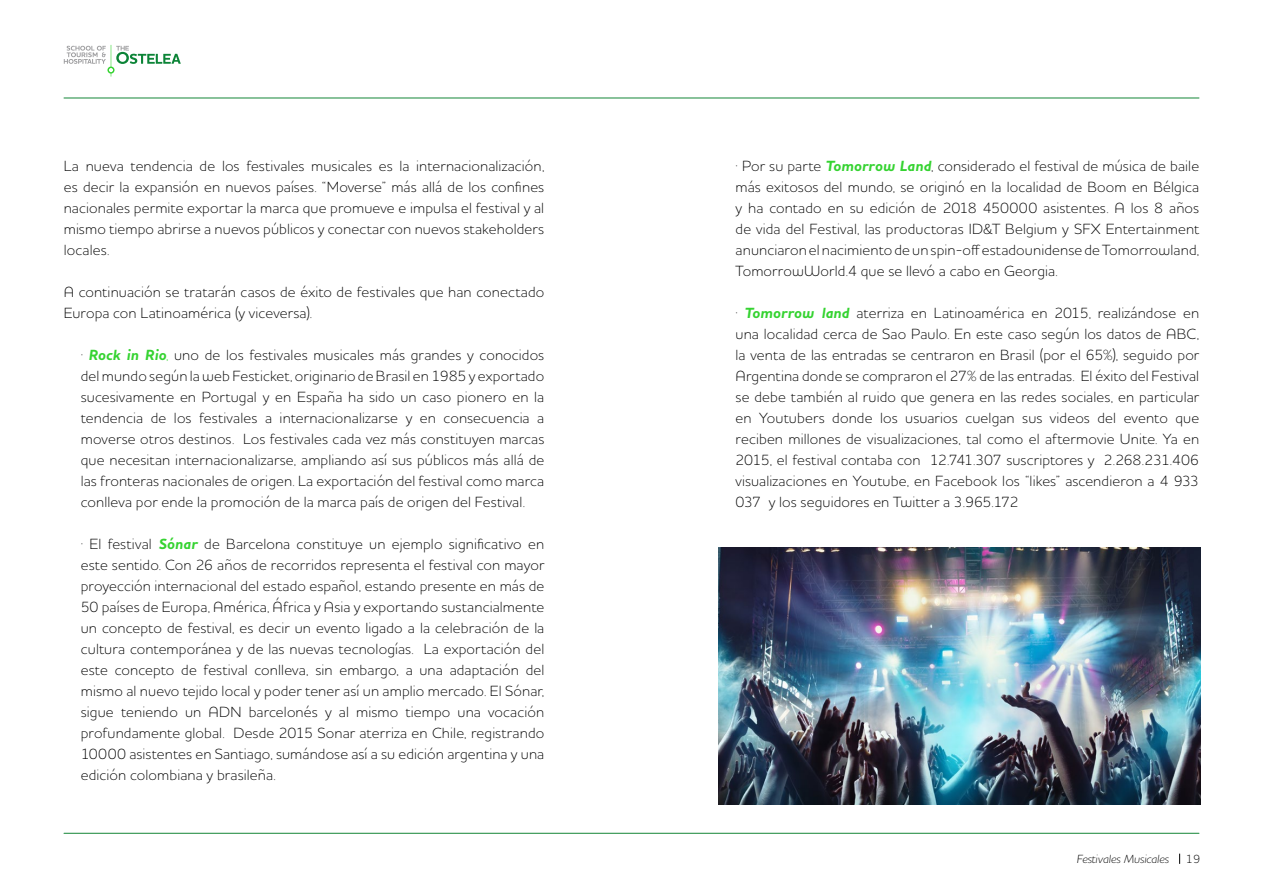
<style>
.page{position:relative;width:1263px;height:893px;background:#fff}
.page>*{position:absolute;margin:0;border:0;box-sizing:border-box;transform-origin:0 0}
.t1{font:300 15px/21px "Houschka Pro";letter-spacing:.01em;color:#000;text-align:justify}
.t2{font:italic 300 12px "Houschka Pro";color:#000}
.t3{font:300 12px "Houschka Pro";color:#000}
.s1{font-weight:700;font-style:italic;color:#35d331}
.s2{color:#35d331}
</style>
<div class="page">
<hr style="left:64px;top:98px;width:1135px;height:1px;background:#148637">
<svg style="left:64px;top:45px;width:117px;height:32px"></svg>
<hr style="left:64px;top:833px;width:1135px;height:1px;background:#148637">
<img style="left:718px;top:547px;width:482px;height:257px">
<p class="t1" style="left:64px;top:155px;width:482px">La nueva tendencia de los festivales musicales es la internacionalización, es decir la expansión en nuevos países. “Moverse” más allá de los confines nacionales permite exportar la marca que promueve e impulsa el festival y al mismo tiempo abrirse a nuevos públicos y conectar con nuevos stakeholders locales.</p>
<p class="t1" style="left:64px;top:281px;width:482px">A continuación se tratarán casos de éxito de festivales que han conectado<br>Europa con Latinoamérica (y viceversa).</p>
<p class="t1" style="left:81px;top:344px;width:465px">· <span class="s1">Rock in Rio</span><span class="s2">,</span> uno de los festivales musicales más grandes y conocidos del mundo según la web Festicket, originario de Brasil en 1985 y exportado sucesivamente en Portugal y en España ha sido un caso pionero en la tendencia de los festivales a internacionalizarse y en consecuencia a moverse otros destinos. Los festivales cada vez más constituyen marcas que necesitan internacionalizarse, ampliando así sus públicos más allá de las fronteras nacionales de origen. La exportación del festival como marca conlleva por ende la promoción de la marca país de origen del Festival.</p>
<p class="t1" style="left:81px;top:533px;width:465px">· El festival <span class="s1">Sónar</span> de Barcelona constituye un ejemplo significativo en este sentido. Con 26 años de recorridos representa el festival con mayor proyección internacional del estado español, estando presente en más de 50 países de Europa, América, África y Asia y exportando sustancialmente un concepto de festival, es decir un evento ligado a la celebración de la cultura contemporánea y de las nuevas tecnologías. La exportación del este concepto de festival conlleva, sin embargo, a una adaptación del mismo al nuevo tejido local y poder tener así un amplio mercado. El Sónar, sigue teniendo un ADN barcelonés y al mismo tiempo una vocación profundamente global. Desde 2015 Sonar aterriza en Chile, registrando 10000 asistentes en Santiago, sumándose así a su edición argentina y una edición colombiana y brasileña.</p>
<p class="t1" style="left:735px;top:155px;width:465px">· Por su parte <span class="s1">Tomorrow Land</span>, considerado el festival de música de baile más exitosos del mundo, se originó en la localidad de Boom en Bélgica y ha contado en su edición de 2018 450000 asistentes. A los 8 años de vida del Festival, las productoras ID&amp;T Belgium y SFX Entertainment anunciaron el nacimiento de un spin-off estadounidense de Tomorrowland, TomorrowWorld.4 que se llevó a cabo en Georgia.</p>
<p class="t1" style="left:735px;top:302px;width:465px">· <span class="s1">Tomorrow land</span> aterriza en Latinoamérica en 2015, realizándose en una localidad cerca de Sao Paulo. En este caso según los datos de ABC, la venta de las entradas se centraron en Brasil (por el 65%), seguido por Argentina donde se compraron el 27% de las entradas. El éxito del Festival se debe también al ruido que genera en las redes sociales, en particular en Youtubers donde los usuarios cuelgan sus videos del evento que reciben millones de visualizaciones, tal como el aftermovie Unite. Ya en 2015, el festival contaba con 12.741.307 suscriptores y 2.268.231.406 visualizaciones en Youtube, en Facebook los “likes” ascendieron a 4 933<br>037 y los seguidores en Twitter a 3.965.172</p>
<p class="t2" style="left:1077px;top:851px;width:94px">Festivales Musicales</p>
<p class="t3" style="left:1186px;top:851px;width:16px">19</p>
</div>
